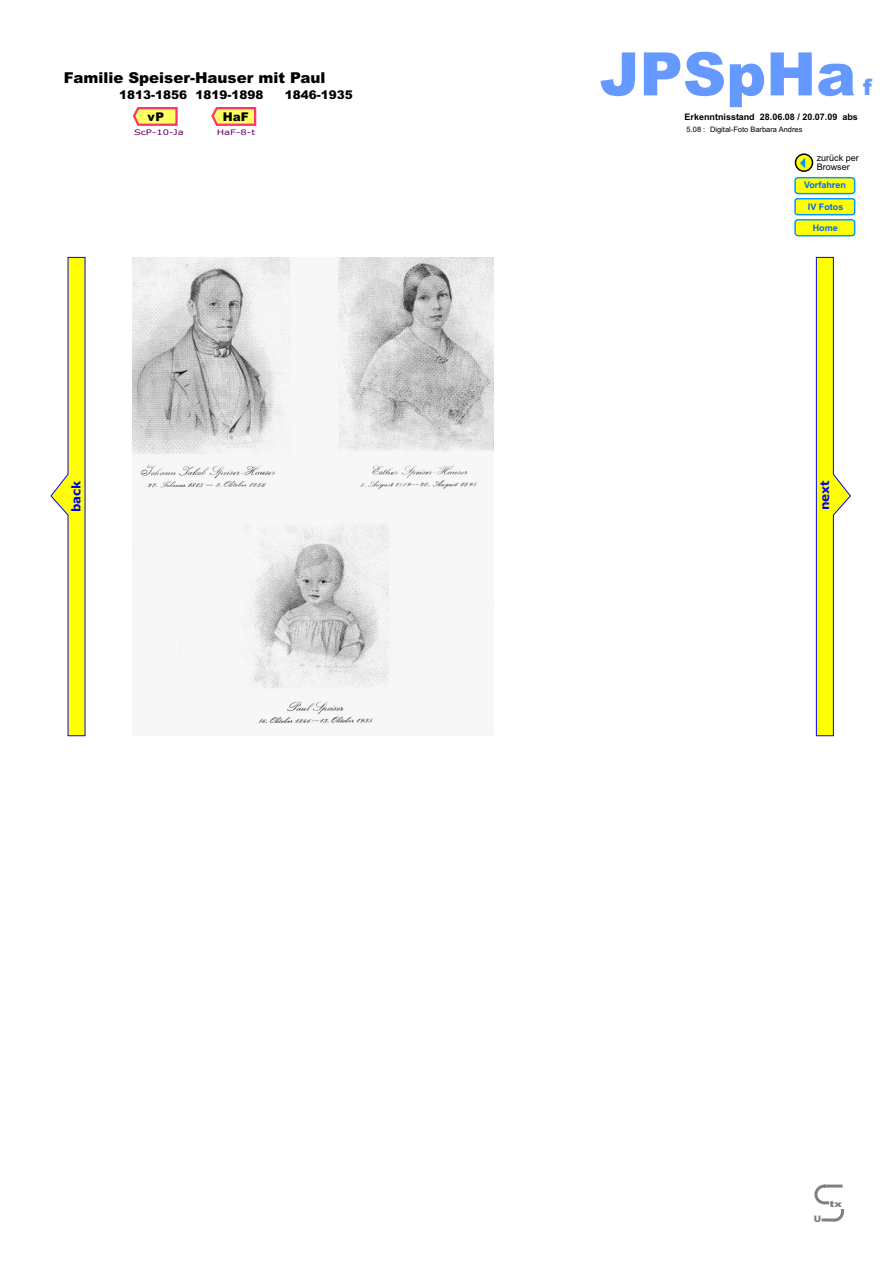
<style>
.page{position:relative;width:894px;height:1263px;background:#fff}
.page>*{position:absolute;margin:0;border:0;box-sizing:border-box;transform-origin:0 0}
.t1{font:900 60px "Arial";color:#69f}
.t2{font:900 22.5px "Arial";color:#69f}
.t3{font:900 15px "Arial";color:#000}
.t4{font:900 12px "Arial";color:#000}
.t5{font:700 12px "Verdana";color:#00f}
.t6{font:700 9px "Arial";color:#000}
.t7{font:700 9px "Arial";color:#06f}
.t8{font:9px/9px "Arial";color:#000}
.t9{font:900 9px "Arial";color:#808080;scale:1.26 1}
.t10{font:900 9px "Arial";color:#808080}
.t11{font:7.65px "Verdana";color:#606;scale:1.3 1}
.t12{font:7.5px "Arial";color:#000}
</style>
<div class="page">
<svg style="left:814px;top:1184px;width:30px;height:38px"></svg>
<div style="left:829px;top:1200px;width:16px;height:9px;background:#fff"></div>
<svg style="left:795px;top:153px;width:18px;height:19px"></svg>
<svg style="left:800px;top:158px;width:5px;height:10px"></svg>
<svg style="left:816px;top:257px;width:35px;height:479px"></svg>
<svg style="left:51px;top:257px;width:34px;height:479px"></svg>
<svg style="left:211px;top:107px;width:46px;height:19px"></svg>
<svg style="left:132px;top:107px;width:46px;height:19px"></svg>
<svg style="left:794px;top:176px;width:62px;height:61px;background:#d2ed56"></svg>
<img style="left:132px;top:257px;width:361px;height:477px">
<h3 class="t3" style="left:64px;top:72px;width:263px">Familie Speiser-Hauser mit Paul</h3>
<h3 class="t4" style="left:119px;top:91px;width:69px">1813-1856</h3>
<h3 class="t4" style="left:285px;top:91px;width:69px">1846-1935</h3>
<h3 class="t4" style="left:196px;top:91px;width:70px">1819-1898</h3>
<h3 class="t4" style="left:147px;top:112px;width:18px">vP</h3>
<p class="t11" style="left:134px;top:129px;width:40px">ScP-10-Ja</p>
<h3 class="t4" style="left:223px;top:112px;width:28px">HaF</h3>
<p class="t11" style="left:217px;top:129px;width:31px">HaF-8-t</p>
<h3 class="t5" style="left:71px;top:512px;width:33px;rotate:-90deg">back</h3>
<h1 class="t1" style="left:600px;top:52px;width:258px">JPSpHa</h1>
<p class="t6" style="left:685px;top:113px;width:175px">Erkenntnisstand 28.06.08 / 20.07.09 abs</p>
<p class="t12" style="left:687px;top:127px;width:20px">5.08 :</p>
<h2 class="t2" style="left:863px;top:79px;width:10px">f</h2>
<p class="t12" style="left:710px;top:127px;width:94px">Digital-Foto Barbara Andres</p>
<p class="t8" style="left:817px;top:154px;width:44px">zurück per<br>Browser</p>
<p class="t7" style="left:804px;top:182px;width:43px">Vorfahren</p>
<p class="t7" style="left:808px;top:204px;width:37px">IV Fotos</p>
<p class="t7" style="left:813px;top:224px;width:27px">Home</p>
<h3 class="t5" style="left:820px;top:510px;width:32px;rotate:-90deg">next</h3>
<p class="t10" style="left:814px;top:1215px;width:9px">U</p>
<p class="t9" style="left:830px;top:1201px;width:11px">tx</p>
</div>
